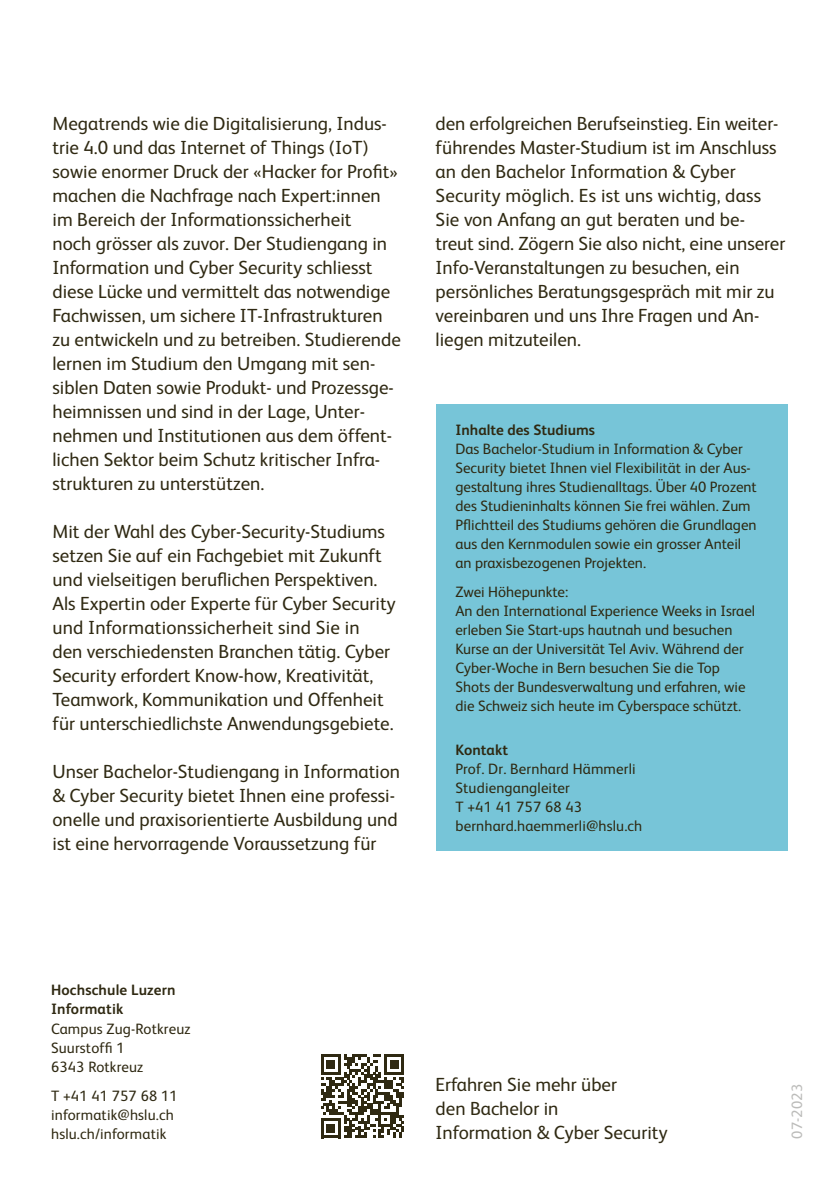
<style>
.page{position:relative;width:840px;height:1191px;background:#fff}
.page>*{position:absolute;margin:0;border:0;box-sizing:border-box;transform-origin:0 0}
.t1{font:19px/24px "FS Albert";color:#2f2912}
.t2{font:15px/19px "FS Albert";color:#2f2912}
.t3{font:700 15px/19px "FS Albert";letter-spacing:.01em;color:#2f2912}
.t4{font:15px "FS Albert";letter-spacing:.01em;color:#bcbcba}
</style>
<div class="page">
<div style="left:435px;top:404px;width:352px;height:446px;background:#77c5d8"></div>
<svg style="left:321px;top:1054px;width:83px;height:84px"></svg>
<p class="t1" style="left:52px;top:111px;width:349px">Megatrends wie die Digitalisierung, Indus&shy;trie 4.0 und das Internet of Things (IoT) sowie enormer Druck der «Hacker for Profit» machen die Nachfrage nach Expert:innen im Bereich der Informationssicherheit<br>noch grösser als zuvor. Der Studiengang in Information und Cyber Security schliesst diese Lücke und vermittelt das notwendige Fachwissen, um sichere IT-Infrastrukturen zu entwickeln und zu betreiben. Studierende lernen im Studium den Umgang mit sen&shy;siblen Daten sowie Produkt- und Prozessge&shy;heimnissen und sind in der Lage, Unter&shy;nehmen und Institutionen aus dem öffent&shy;lichen Sektor beim Schutz kritischer Infra&shy;strukturen zu unterstützen.</p>
<p class="t1" style="left:52px;top:519px;width:344px">Mit der Wahl des Cyber-Security-Studiums setzen Sie auf ein Fachgebiet mit Zukunft und vielseitigen beruflichen Perspektiven.<br>Als Expertin oder Experte für Cyber Security und Informationssicherheit sind Sie in<br>den verschiedensten Branchen tätig. Cyber Security erfordert Know-how, Kreativität, Teamwork, Kommunikation und Offenheit für unterschiedlichste Anwendungsgebiete.</p>
<p class="t1" style="left:52px;top:759px;width:349px">Unser Bachelor-Studiengang in Information &amp; Cyber Security bietet Ihnen eine professi&shy;onelle und praxisorientierte Ausbildung und ist eine hervorragende Voraussetzung für</p>
<p class="t1" style="left:435px;top:111px;width:351px">den erfolgreichen Berufseinstieg. Ein weiter&shy;führendes Master-Studium ist im Anschluss an den Bachelor Information &amp; Cyber Security möglich. Es ist uns wichtig, dass Sie von Anfang an gut beraten und be&shy;treut sind. Zögern Sie also nicht, eine unserer Info-Veranstaltungen zu besuchen, ein persönliches Beratungsgespräch mit mir zu vereinbaren und uns Ihre Fragen und An&shy;liegen mitzuteilen.</p>
<p class="t3" style="left:455px;top:420px;width:141px">Inhalte des Studiums</p>
<p class="t2" style="left:455px;top:439px;width:303px">Das Bachelor-Studium in Information &amp; Cyber Security bietet Ihnen viel Flexibilität in der Aus&shy;gestaltung ihres Studienalltags. Über 40 Prozent des Studieninhalts können Sie frei wählen. Zum Pflichtteil des Studiums gehören die Grundlagen aus den Kernmodulen sowie ein grosser Anteil an praxisbezogenen Projekten.</p>
<p class="t2" style="left:455px;top:582px;width:301px">Zwei Höhepunkte:<br>An den International Experience Weeks in Israel erleben Sie Start-ups hautnah und besuchen Kurse an der Universität Tel Aviv. Während der Cyber-Woche in Bern besuchen Sie die Top Shots der Bundesverwaltung und erfahren, wie die Schweiz sich heute im Cyberspace schützt.</p>
<p class="t3" style="left:455px;top:739px;width:54px">Kontakt</p>
<p class="t2" style="left:455px;top:758px;width:188px">Prof. Dr. Bernhard Hämmerli<br>Studiengangleiter<br>T +41 41 757 68 43 bernhard.haemmerli@hslu.ch</p>
<p class="t3" style="left:51px;top:980px;width:126px">Hochschule Luzern<br>Informatik</p>
<p class="t2" style="left:51px;top:1018px;width:141px">Campus Zug-Rotkreuz<br>Suurstoffi 1<br>6343 Rotkreuz</p>
<p class="t2" style="left:51px;top:1085px;width:128px">T +41 41 757 68 11 informatik@hslu.ch hslu.ch/informatik</p>
<p class="t1" style="left:435px;top:1071px;width:233px">Erfahren Sie mehr über<br>den Bachelor in<br>Information &amp; Cyber Security</p>
<p class="t4" style="left:786px;top:1138px;width:56px;rotate:-90deg">07-2023</p>
</div>
